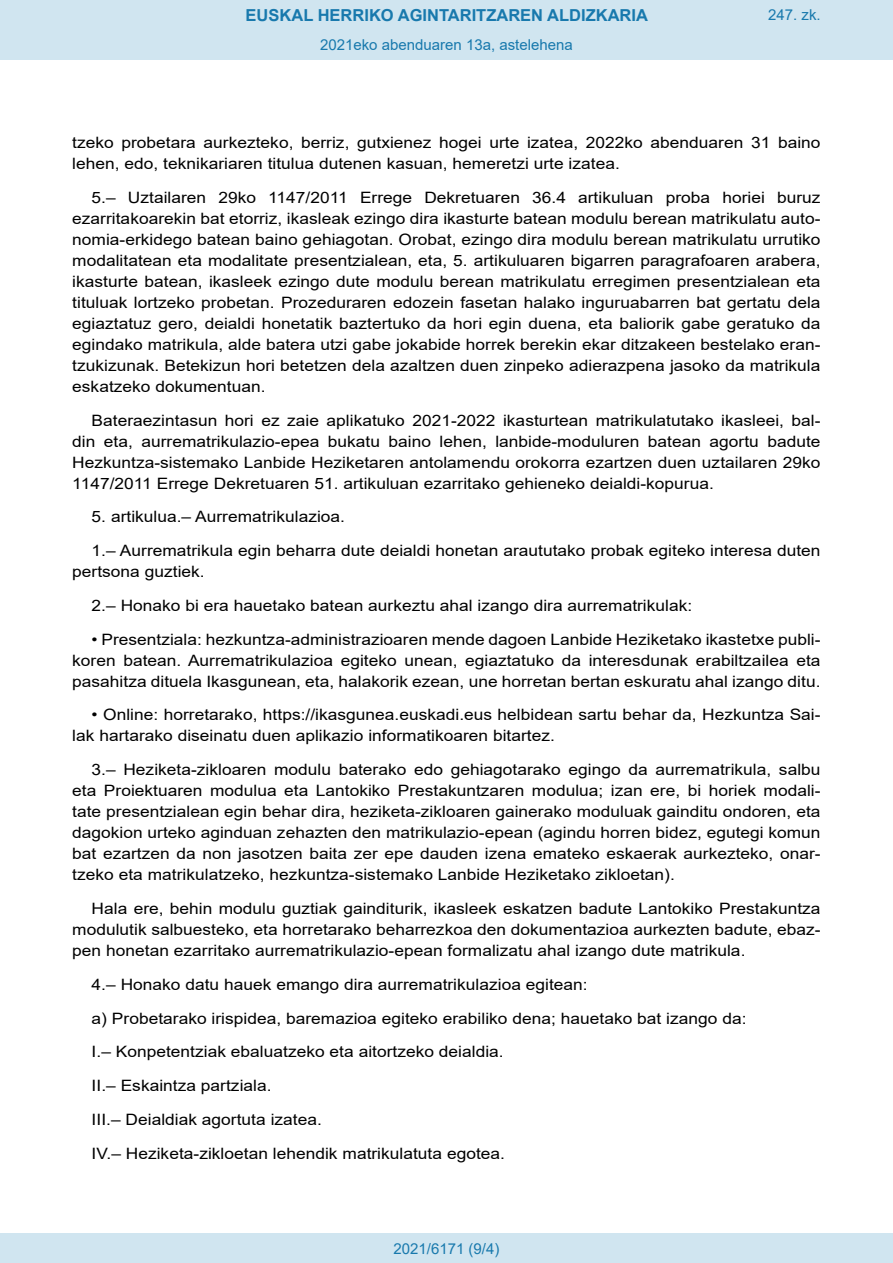
<style>
.page{position:relative;width:893px;height:1263px;background:#fff}
.page>*{position:absolute;margin:0;border:0;box-sizing:border-box;transform-origin:0 0}
.t1{font:700 16.5px "Arial";color:#1879ad}
.BOPVDetalle{font:15.6px/21px "Arial";color:#000;text-align:justify;scale:1.11 1}
.Paginacion_Centro{font:15px "Arial";color:#1879ad}
</style>
<div class="page">
<div style="left:0;top:0;width:893px;height:60px;background:#d0e5f0"></div>
<div style="left:0;top:1233px;width:893px;height:30px;background:#d0e5f0"></div>
<p class="t1" style="left:246px;top:3px;width:404px">EUSKAL HERRIKO AGINTARITZAREN ALDIZKARIA</p>
<p class="Paginacion_Centro" style="left:320px;top:35px;width:254px">2021eko abenduaren 13a, astelehena</p>
<p class="Paginacion_Centro" style="left:768px;top:5px;width:54px">247. zk.</p>
<p class="BOPVDetalle" style="left:72px;top:132px;width:676px">tzeko probetara aurkezteko, berriz, gutxienez hogei urte izatea, 2022ko abenduaren 31 baino lehen, edo, teknikariaren titulua dutenen kasuan, hemeretzi urte izatea.</p>
<p class="BOPVDetalle" style="left:72px;top:187px;width:676px;text-indent:19px">5.– Uztailaren 29ko 1147/2011 Errege Dekretuaren 36.4 artikuluan proba horiei buruz ezarritakoarekin bat etorriz, ikasleak ezingo dira ikasturte batean modulu berean matrikulatu auto&shy;nomia-erkidego batean baino gehiagotan. Orobat, ezingo dira modulu berean matrikulatu urrutiko modalitatean eta modalitate presentzialean, eta, 5. artikuluaren bigarren paragrafoaren arabera, ikasturte batean, ikasleek ezingo dute modulu berean matrikulatu erregimen presentzialean eta tituluak lortzeko probetan. Prozeduraren edozein fasetan halako inguruabarren bat gertatu dela egiaztatuz gero, deialdi honetatik baztertuko da hori egin duena, eta baliorik gabe geratuko da egindako matrikula, alde batera utzi gabe jokabide horrek berekin ekar ditzakeen bestelako eran&shy;tzukizunak. Betekizun hori betetzen dela azaltzen duen zinpeko adierazpena jasoko da matrikula eskatzeko dokumentuan.</p>
<p class="BOPVDetalle" style="left:72px;top:410px;width:676px;text-indent:19px">Bateraezintasun hori ez zaie aplikatuko 2021-2022 ikasturtean matrikulatutako ikasleei, bal&shy;din eta, aurrematrikulazio-epea bukatu baino lehen, lanbide-moduluren batean agortu badute Hezkuntza-sistemako Lanbide Heziketaren antolamendu orokorra ezartzen duen uztailaren 29ko 1147/2011 Errege Dekretuaren 51. artikuluan ezarritako gehieneko deialdi-kopurua.</p>
<p class="BOPVDetalle" style="left:92px;top:506px;width:230px">5. artikulua.– Aurrematrikulazioa.</p>
<p class="BOPVDetalle" style="left:72px;top:540px;width:676px;text-indent:19px">1.– Aurrematrikula egin beharra dute deialdi honetan araututako probak egiteko interesa duten pertsona guztiek.</p>
<p class="BOPVDetalle" style="left:92px;top:595px;width:543px">2.– Honako bi era hauetako batean aurkeztu ahal izango dira aurrematrikulak:</p>
<p class="BOPVDetalle" style="left:72px;top:629px;width:676px;text-indent:19px">• Presentziala: hezkuntza-administrazioaren mende dagoen Lanbide Heziketako ikastetxe publi&shy;koren batean. Aurrematrikulazioa egiteko unean, egiaztatuko da interesdunak erabiltzailea eta pasahitza dituela Ikasgunean, eta, halakorik ezean, une horretan bertan eskuratu ahal izango ditu.</p>
<p class="BOPVDetalle" style="left:72px;top:704px;width:676px;text-indent:19px">• Online: horretarako, https://ikasgunea.euskadi.eus helbidean sartu behar da, Hezkuntza Sai&shy;lak hartarako diseinatu duen aplikazio informatikoaren bitartez.</p>
<p class="BOPVDetalle" style="left:72px;top:759px;width:676px;text-indent:19px">3.– Heziketa-zikloaren modulu baterako edo gehiagotarako egingo da aurrematrikula, salbu eta Proiektuaren modulua eta Lantokiko Prestakuntzaren modulua; izan ere, bi horiek modali&shy;tate presentzialean egin behar dira, heziketa-zikloaren gainerako moduluak gainditu ondoren, eta dagokion urteko aginduan zehazten den matrikulazio-epean (agindu horren bidez, egutegi komun bat ezartzen da non jasotzen baita zer epe dauden izena emateko eskaerak aurkezteko, onar&shy;tzeko eta matrikulatzeko, hezkuntza-sistemako Lanbide Heziketako zikloetan).</p>
<p class="BOPVDetalle" style="left:72px;top:898px;width:676px;text-indent:19px">Hala ere, behin modulu guztiak gainditurik, ikasleek eskatzen badute Lantokiko Prestakuntza modulutik salbuesteko, eta horretarako beharrezkoa den dokumentazioa aurkezten badute, ebaz&shy;pen honetan ezarritako aurrematrikulazio-epean formalizatu ahal izango dute matrikula.</p>
<p class="BOPVDetalle" style="left:92px;top:974px;width:448px">4.– Honako datu hauek emango dira aurrematrikulazioa egitean:</p>
<p class="BOPVDetalle" style="left:92px;top:1007px;width:591px">a) Probetarako irispidea, baremazioa egiteko erabiliko dena; hauetako bat izango da:</p>
<p class="BOPVDetalle" style="left:92px;top:1041px;width:373px">I.– Konpetentziak ebaluatzeko eta aitortzeko deialdia.</p>
<p class="BOPVDetalle" style="left:92px;top:1075px;width:164px">II.– Eskaintza partziala.</p>
<p class="BOPVDetalle" style="left:92px;top:1109px;width:209px">III.– Deialdiak agortuta izatea.</p>
<p class="BOPVDetalle" style="left:92px;top:1142px;width:374px">IV.– Heziketa-zikloetan lehendik matrikulatuta egotea.</p>
<p class="Paginacion_Centro" style="left:393px;top:1238px;width:107px">2021/6171 (9/4)</p>
</div>
